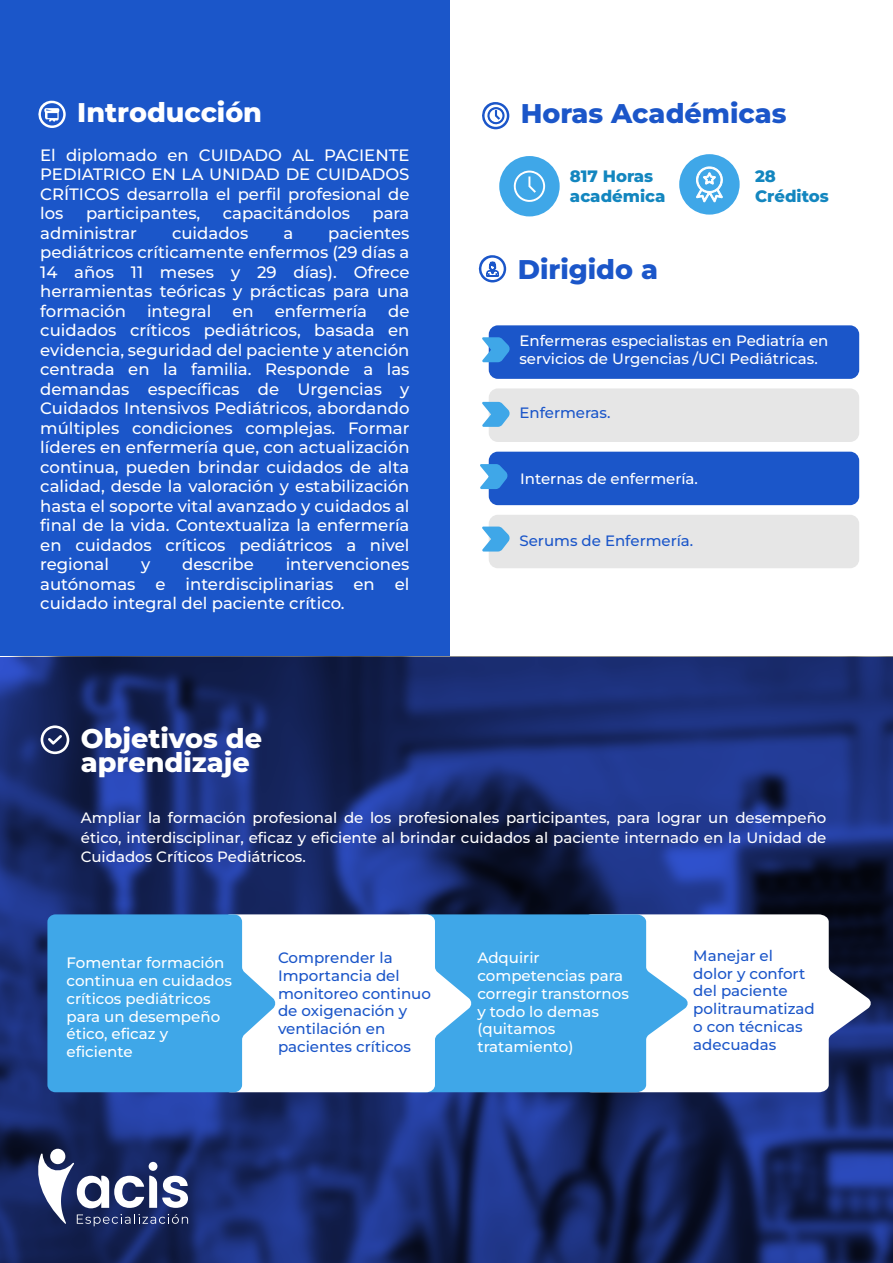
<style>
.page{position:relative;width:893px;height:1263px;background:#fff}
.page>*{position:absolute;margin:0;border:0;box-sizing:border-box;transform-origin:0 0}
.t1{font:800 27px/24px "Montserrat";color:#fff}
.t2{font:800 27px "Montserrat";color:#1b56c9}
.t3{font:500 16.5px/19.5px "Montserrat";color:#fff;text-align:justify}
.t4{font:800 16.5px/19.5px "Montserrat";color:#1386bf}
.t5{font:500 15px/17.9px "Montserrat";color:#fff}
.t6{font:500 15px/17.9px "Montserrat";color:#1b56c9}
</style>
<div class="page">
<div style="left:0;top:0;width:450px;height:713px;background:#1b56c9"></div>
<svg style="left:38px;top:101px;width:28px;height:27px"></svg>
<svg style="left:482px;top:102px;width:27px;height:27px"></svg>
<svg style="left:478px;top:255px;width:28px;height:28px"></svg>
<div style="left:499px;top:156px;width:61px;height:60px;background:#3fa7e8;border-radius:50%"></div>
<div style="left:679px;top:154px;width:61px;height:61px;background:#3fa7e8;border-radius:50%"></div>
<svg style="left:513px;top:171px;width:32px;height:31px"></svg>
<svg style="left:696px;top:166px;width:27px;height:37px"></svg>
<div style="left:489px;top:388px;width:370px;height:54px;background:#e6e6e6;border-radius:9px"></div>
<div style="left:489px;top:325px;width:370px;height:54px;background:#1b56c9;border-radius:9px"></div>
<div style="left:489px;top:515px;width:370px;height:53px;background:#e6e6e6;border-radius:9px"></div>
<div style="left:489px;top:452px;width:370px;height:53px;background:#1b56c9;border-radius:9px"></div>
<svg style="left:0;top:657px;width:893px;height:606px;background:#192b6d"></svg>
<svg style="left:41px;top:725px;width:28px;height:29px"></svg>
<svg style="left:689px;top:914px;width:183px;height:178px"></svg>
<svg style="left:472px;top:914px;width:217px;height:178px;fill:#3fa7e8"></svg>
<svg style="left:47px;top:914px;width:425px;height:178px"></svg>
<svg style="left:33px;top:1149px;width:155px;height:77px"></svg>
<svg style="left:482px;top:337px;width:28px;height:25px"></svg>
<svg style="left:482px;top:402px;width:28px;height:25px"></svg>
<svg style="left:480px;top:464px;width:28px;height:25px"></svg>
<svg style="left:482px;top:527px;width:28px;height:24px"></svg>
<h1 class="t1" style="left:77px;top:99px;width:186px">Introducción</h1>
<p class="t3" style="left:40px;top:144px;width:371px">El diplomado en CUIDADO AL PACIENTE PEDIATRICO EN LA UNIDAD DE CUIDADOS CRÍTICOS desarrolla el perfil profesional de los</p>
<p class="t3" style="left:86px;top:203px;width:116px">participantes,</p>
<p class="t3" style="left:223px;top:203px;width:129px">capacitándolos</p>
<p class="t3" style="left:373px;top:203px;width:38px">para</p>
<p class="t3" style="left:40px;top:222px;width:98px">administrar</p>
<p class="t3" style="left:172px;top:222px;width:78px">cuidados</p>
<p class="t3" style="left:283px;top:222px;width:11px">a</p>
<p class="t3" style="left:40px;top:222px;width:371px;text-indent:288px">pacientes pediátricos críticamente enfermos (29 días a 14 años 11 meses y 29 días). Ofrece herramientas teóricas y prácticas para una formación</p>
<p class="t3" style="left:147px;top:300px;width:66px">integral</p>
<p class="t3" style="left:232px;top:300px;width:23px">en</p>
<p class="t3" style="left:275px;top:300px;width:94px">enfermería</p>
<p class="t3" style="left:40px;top:300px;width:371px;text-indent:348px">de cuidados críticos pediátricos, basada en evidencia, seguridad del paciente y atención centrada en la familia. Responde a las demandas específicas de Urgencias y Cuidados Intensivos Pediátricos, abordando múltiples condiciones complejas. Formar líderes en enfermería que, con actualización continua, pueden brindar cuidados de alta calidad, desde la valoración y estabilización hasta el soporte vital avanzado y cuidados al final de la vida. Contextualiza la enfermería en cuidados críticos pediátricos a nivel regional</p>
<p class="t3" style="left:40px;top:554px;width:371px;text-indent:245px">intervenciones autónomas e interdisciplinarias en el cuidado integral del paciente crítico.</p>
<p class="t3" style="left:141px;top:554px;width:11px">y</p>
<p class="t3" style="left:182px;top:554px;width:73px">describe</p>
<h1 class="t2" style="left:521px;top:94px;width:267px">Horas Académicas</h1>
<p class="t4" style="left:570px;top:166px;width:97px">817 Horas académica</p>
<p class="t4" style="left:755px;top:166px;width:75px">28<br>Créditos</p>
<h1 class="t2" style="left:518px;top:250px;width:142px">Dirigido a</h1>
<p class="t5" style="left:519px;top:331px;width:311px">Enfermeras especialistas en Pediatría en servicios de Urgencias /UCI Pediátricas.</p>
<p class="t6" style="left:519px;top:403px;width:93px">Enfermeras.</p>
<p class="t5" style="left:520px;top:469px;width:179px">Internas de enfermería.</p>
<p class="t6" style="left:519px;top:531px;width:175px">Serums de Enfermería.</p>
<h1 class="t1" style="left:81px;top:725px;width:183px">Objetivos de aprendizaje</h1>
<p class="t5" style="left:81px;top:808px;width:747px;line-height:19.5px;text-align:justify">Ampliar la formación profesional de los profesionales participantes, para lograr un desempeño ético, interdisciplinar, eficaz y eficiente al brindar cuidados al paciente internado en la Unidad de Cuidados Críticos Pediátricos.</p>
<p class="t5" style="left:67px;top:953px;width:167px">Fomentar formación continua en cuidados críticos pediátricos para un desempeño ético, eficaz y eficiente</p>
<p class="t5" style="left:477px;top:948px;width:153px">Adquirir competencias para corregir transtornos y todo lo demas (quitamos tratamiento)</p>
<p class="t6" style="left:693px;top:946px;width:123px">Manejar el dolor y confort del paciente politraumatizad o con técnicas adecuadas</p>
<p class="t6" style="left:278px;top:948px;width:154px">Comprender la<br>Importancia del monitoreo continuo de oxigenación y ventilación en pacientes críticos</p>
</div>
